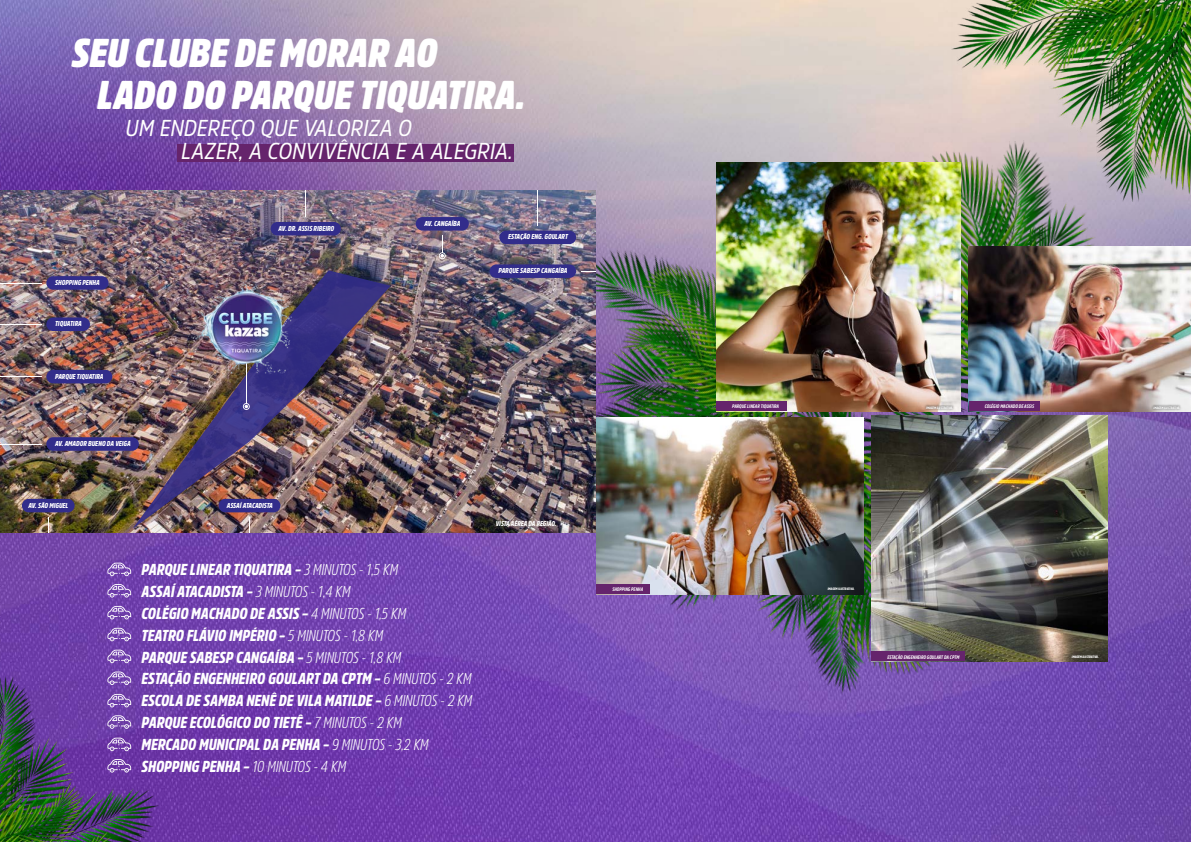
<style>
.page{position:relative;width:1191px;height:842px;background:#fff}
.page>*{position:absolute;margin:0;border:0;box-sizing:border-box;transform-origin:0 0}
.t1{font:italic 900 39.8px/41.5px "Amsi Pro Cond";color:#fff}
.t2{font:italic 23px "Amsi Pro Narw";color:#fff}
.t3{font:italic 900 15.8px/21.9px "Amsi Pro Cond";color:#fff}
.t4{font:italic 900 7.1px "Amsi Pro Cond";color:#fff}
.t5{font:italic 900 6.9px "Amsi Pro Cond";color:#fff}
.t6{font:italic 700 5.1px "Amsi Pro Cond";color:#fff}
.t7{font:italic 900 3.5px "Amsi Pro Cond";color:#fff}
.s1{font-weight:300}
</style>
<div class="page">
<img style="left:0;top:0;width:1191px;height:842px">
<img style="left:477px;top:178px;width:239px;height:424px">
<img style="left:632px;top:388px;width:377px;height:342px">
<img style="left:852px;top:128px;width:339px;height:300px">
<img style="left:716px;top:163px;width:244px;height:248px">
<img style="left:871px;top:415px;width:236px;height:246px">
<img style="left:969px;top:246px;width:222px;height:165px">
<img style="left:596px;top:417px;width:267px;height:177px">
<div style="left:716px;top:401px;width:70px;height:10px;background:#65246c"></div>
<div style="left:969px;top:401px;width:70px;height:10px;background:#65246c"></div>
<div style="left:871px;top:651px;width:93px;height:10px;background:#65246c"></div>
<div style="left:596px;top:584px;width:53px;height:10px;background:#65246c"></div>
<img style="left:0;top:676px;width:159px;height:166px">
<div style="left:178px;top:144px;width:336px;height:18px;background:#65246c"></div>
<img style="left:0;top:191px;width:595px;height:342px">
<img style="left:132px;top:270px;width:259px;height:259px">
<svg style="left:243px;top:403px;width:7px;height:7px"></svg>
<hr style="left:246px;top:317px;width:1px;height:86px;background:#fff">
<svg style="left:439px;top:235px;width:7px;height:24px"></svg>
<hr style="left:0;top:283px;width:41px;height:1px;background:#fff">
<svg style="left:305px;top:191px;width:1px;height:26px"></svg>
<img style="left:188px;top:272px;width:114px;height:113px">
<div style="left:46px;top:276px;width:62px;height:14px;background:#322d8b;border-radius:7px"></div>
<div style="left:271px;top:222px;width:70px;height:13px;background:#322d8b;border-radius:7px"></div>
<hr style="left:537px;top:191px;width:1px;height:35px;background:#fff">
<svg style="left:580px;top:271px;width:15px;height:1px"></svg>
<div style="left:499px;top:231px;width:77px;height:13px;background:#322d8b;border-radius:7px"></div>
<div style="left:489px;top:264px;width:87px;height:14px;background:#322d8b;border-radius:7px"></div>
<div style="left:416px;top:217px;width:53px;height:14px;background:#322d8b;border-radius:7px"></div>
<svg style="left:249px;top:517px;width:1px;height:16px"></svg>
<div style="left:218px;top:499px;width:62px;height:13px;background:#322d8b;border-radius:7px"></div>
<svg style="left:48px;top:517px;width:1px;height:16px"></svg>
<div style="left:22px;top:499px;width:53px;height:13px;background:#322d8b;border-radius:7px"></div>
<hr style="left:0;top:324px;width:41px;height:1px;background:#fff">
<div style="left:46px;top:317px;width:44px;height:14px;background:#322d8b;border-radius:7px"></div>
<hr style="left:0;top:376px;width:41px;height:1px;background:#fff">
<div style="left:46px;top:370px;width:66px;height:13px;background:#322d8b;border-radius:7px"></div>
<hr style="left:0;top:444px;width:41px;height:1px;background:#fff">
<div style="left:46px;top:437px;width:93px;height:14px;background:#322d8b;border-radius:7px"></div>
<svg style="left:107px;top:563px;width:24px;height:13px"></svg>
<svg style="left:107px;top:584px;width:24px;height:13px"></svg>
<svg style="left:107px;top:606px;width:24px;height:13px"></svg>
<svg style="left:107px;top:628px;width:24px;height:13px"></svg>
<svg style="left:107px;top:650px;width:24px;height:13px"></svg>
<svg style="left:107px;top:671px;width:24px;height:14px"></svg>
<svg style="left:107px;top:694px;width:24px;height:13px"></svg>
<svg style="left:107px;top:715px;width:24px;height:14px"></svg>
<svg style="left:107px;top:738px;width:24px;height:13px"></svg>
<svg style="left:107px;top:759px;width:24px;height:13px"></svg>
<img style="left:951px;top:0;width:240px;height:202px">
<div style="left:1151px;top:403px;width:31px;height:8px;background:#000;opacity:.75"></div>
<div style="left:923px;top:403px;width:32px;height:8px;background:#000;opacity:.75"></div>
<h1 class="t1" style="left:97px;top:32px;width:429px;text-indent:-25px">SEU CLUBE DE MORAR AO<br>LADO DO PARQUE TIQUATIRA.</h1>
<h2 class="t2" style="left:181px;top:135px;width:333px">LAZER, A CONVIVÊNCIA E A ALEGRIA.</h2>
<h2 class="t2" style="left:125px;top:112px;width:288px">UM ENDEREÇO QUE VALORIZA O</h2>
<p class="t4" style="left:55px;top:278px;width:46px">SHOPPING PENHA</p>
<p class="t4" style="left:55px;top:319px;width:28px">TIQUATIRA</p>
<p class="t4" style="left:55px;top:371px;width:50px">PARQUE TIQUATIRA</p>
<p class="t4" style="left:279px;top:223px;width:57px">AV. DR. ASSIS RIBEIRO</p>
<p class="t4" style="left:424px;top:218px;width:37px">AV. CANGAÍBA</p>
<p class="t4" style="left:508px;top:232px;width:61px">ESTAÇÃO ENG. GOULART</p>
<p class="t4" style="left:498px;top:266px;width:71px">PARQUE SABESP CANGAÍBA</p>
<p class="t4" style="left:55px;top:439px;width:77px">AV. AMADOR BUENO DA VEIGA</p>
<p class="t4" style="left:28px;top:500px;width:41px">AV. SÃO MIGUEL</p>
<p class="t4" style="left:227px;top:500px;width:48px">ASSAÍ ATACADISTA</p>
<p class="t3" style="left:142px;top:558px;width:332px">PARQUE LINEAR TIQUATIRA – <span class="s1">3 MINUTOS - 1,5 KM<br></span>ASSAÍ ATACADISTA – <span class="s1">3 MINUTOS - 1,4 KM<br></span>COLÉGIO MACHADO DE ASSIS – <span class="s1">4 MINUTOS - 1,5 KM<br></span>TEATRO FLÁVIO IMPÉRIO – <span class="s1">5 MINUTOS - 1,8 KM<br></span>PARQUE SABESP CANGAÍBA – <span class="s1">5 MINUTOS - 1,8 KM<br></span>ESTAÇÃO ENGENHEIRO GOULART DA CPTM – <span class="s1">6 MINUTOS - 2 KM </span>ESCOLA DE SAMBA NENÊ DE VILA MATILDE – <span class="s1">6 MINUTOS - 2 KM </span>PARQUE ECOLÓGICO DO TIETÊ – <span class="s1">7 MINUTOS - 2 KM<br></span>MERCADO MUNICIPAL DA PENHA – <span class="s1">9 MINUTOS - 3,2 KM </span>SHOPPING PENHA – <span class="s1">10 MINUTOS - 4 KM</span></p>
<p class="t5" style="left:496px;top:519px;width:62px">VISTA AÉREA DA REGIÃO.</p>
<p class="t6" style="left:612px;top:586px;width:32px">SHOPPING PENHA</p>
<p class="t6" style="left:732px;top:403px;width:48px">PARQUE LINEAR TIQUATIRA</p>
<p class="t6" style="left:984px;top:403px;width:51px">COLÉGIO MACHADO DE ASSIS</p>
<p class="t7" style="left:926px;top:405px;width:28px">IMAGEM ILUSTRATIVA.</p>
<p class="t7" style="left:1153px;top:405px;width:28px">IMAGEM ILUSTRATIVA.</p>
<p class="t7" style="left:827px;top:586px;width:28px">IMAGEM ILUSTRATIVA.</p>
<p class="t6" style="left:887px;top:653px;width:73px">ESTAÇÃO ENGENHEIRO GOULART DA CPTM</p>
<p class="t7" style="left:1071px;top:654px;width:28px">IMAGEM ILUSTRATIVA.</p>
</div>
